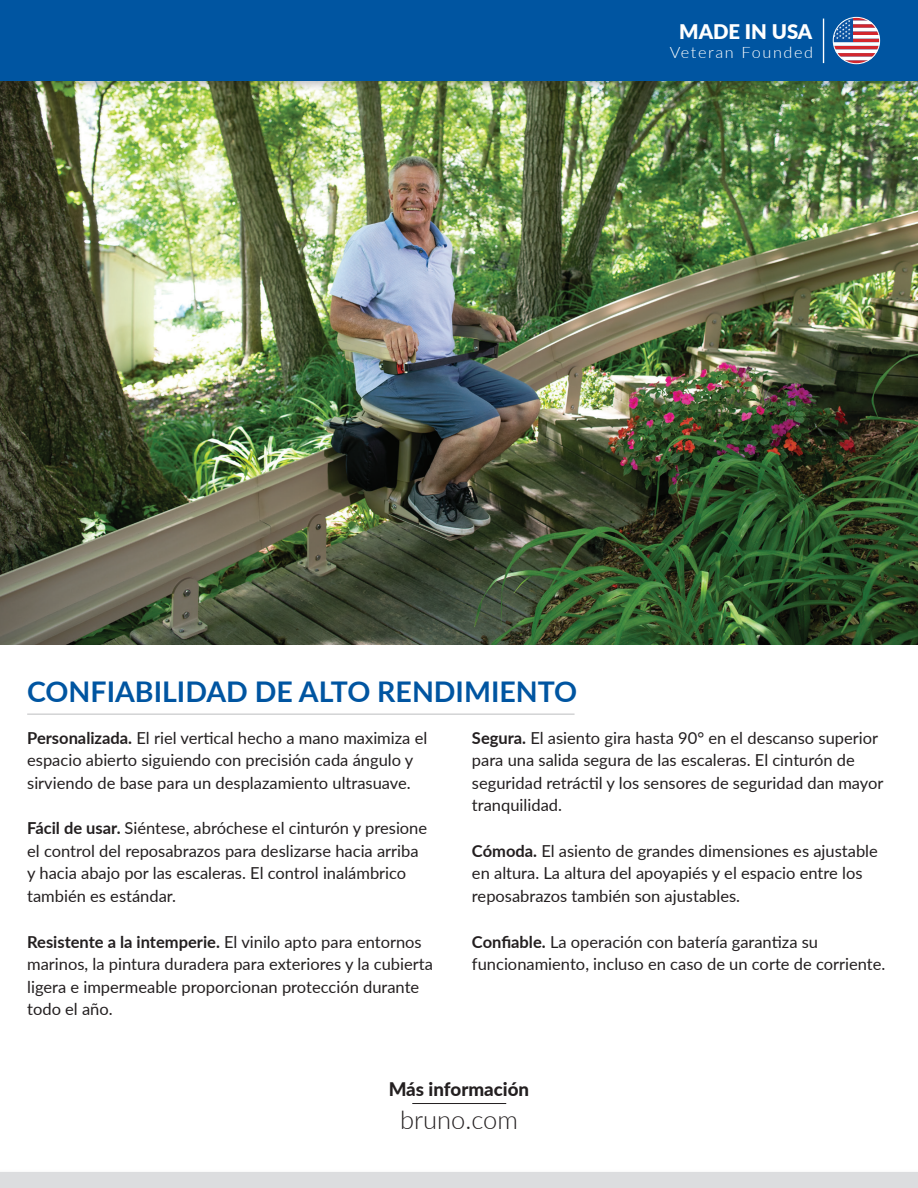
<style>
.page{position:relative;width:918px;height:1188px;background:#fff}
.page>*{position:absolute;margin:0;border:0;box-sizing:border-box;transform-origin:0 0}
.t1{font:700 28.5px "Lato";color:#0055a1}
.t2{font:300 25.5px "Lato";color:#231f20}
.t3{font:900 20.1px "Lato";color:#fff}
.t4{font:800 18.75px "Lato";color:#231f20}
.t5{font:16.5px/22.5px "Lato";color:#231f20}
.t6{font:300 15.75px "Lato";letter-spacing:.1em;color:#fff;scale:1.04 1}
.s1{font-weight:700}
</style>
<div class="page">
<img style="left:0;top:92px;width:918px;height:553px">
<div style="left:0;top:1168px;width:918px;height:20px;background:#231f20;opacity:.27"></div>
<div style="left:0;top:1173px;width:918px;height:15px;background:#dcdddf"></div>
<div style="left:0;top:0;width:918px;height:92px;background:#231f20;opacity:.27"></div>
<div style="left:0;top:0;width:918px;height:81px;background:#0055a1"></div>
<div style="left:823px;top:19px;width:1px;height:44px;border:1px solid #fff"></div>
<svg style="left:833px;top:17px;width:47px;height:47px"></svg>
<div style="left:833px;top:17px;width:47px;height:47px;border:1px solid #fff;border-radius:50%"></div>
<hr style="left:27px;top:714px;width:548px;height:1px;background:#bcbdc0">
<hr style="left:412px;top:1103px;width:94px;height:1px;background:#231f20">
<p class="t3" style="left:679px;top:17px;width:135px">MADE IN USA</p>
<p class="t6" style="left:670px;top:41px;width:140px">Veteran Founded</p>
<p class="t1" style="left:27px;top:670px;width:552px">CONFIABILIDAD DE ALTO RENDIMIENTO</p>
<p class="t5" style="left:27px;top:726px;width:402px"><span class="s1">Personalizada.</span> El riel vertical hecho a mano maximiza el espacio abierto siguiendo con precisión cada ángulo y sirviendo de base para un desplazamiento ultrasuave.</p>
<p class="t5" style="left:27px;top:816px;width:402px"><span class="s1">Fácil de usar.</span> Siéntese, abróchese el cinturón y presione el control del reposabrazos para deslizarse hacia arriba y hacia abajo por las escaleras. El control inalámbrico también es estándar.</p>
<p class="t5" style="left:27px;top:930px;width:407px"><span class="s1">Resistente a la intemperie.</span> El vinilo apto para entornos marinos, la pintura duradera para exteriores y la cubierta ligera e impermeable proporcionan protección durante todo el año.</p>
<p class="t5" style="left:472px;top:726px;width:413px"><span class="s1">Segura.</span> El asiento gira hasta 90° en el descanso superior para una salida segura de las escaleras. El cinturón de seguridad retráctil y los sensores de seguridad dan mayor tranquilidad.</p>
<p class="t5" style="left:472px;top:839px;width:407px"><span class="s1">Cómoda.</span> El asiento de grandes dimensiones es ajustable en altura. La altura del apoyapiés y el espacio entre los reposabrazos también son ajustables.</p>
<p class="t5" style="left:472px;top:930px;width:415px"><span class="s1">Confiable.</span> La operación con batería garantiza su funcionamiento, incluso en caso de un corte de corriente.</p>
<p class="t4" style="left:389px;top:1075px;width:142px">Más información</p>
<p class="t2" style="left:400px;top:1102px;width:119px">bruno.com</p>
</div>
